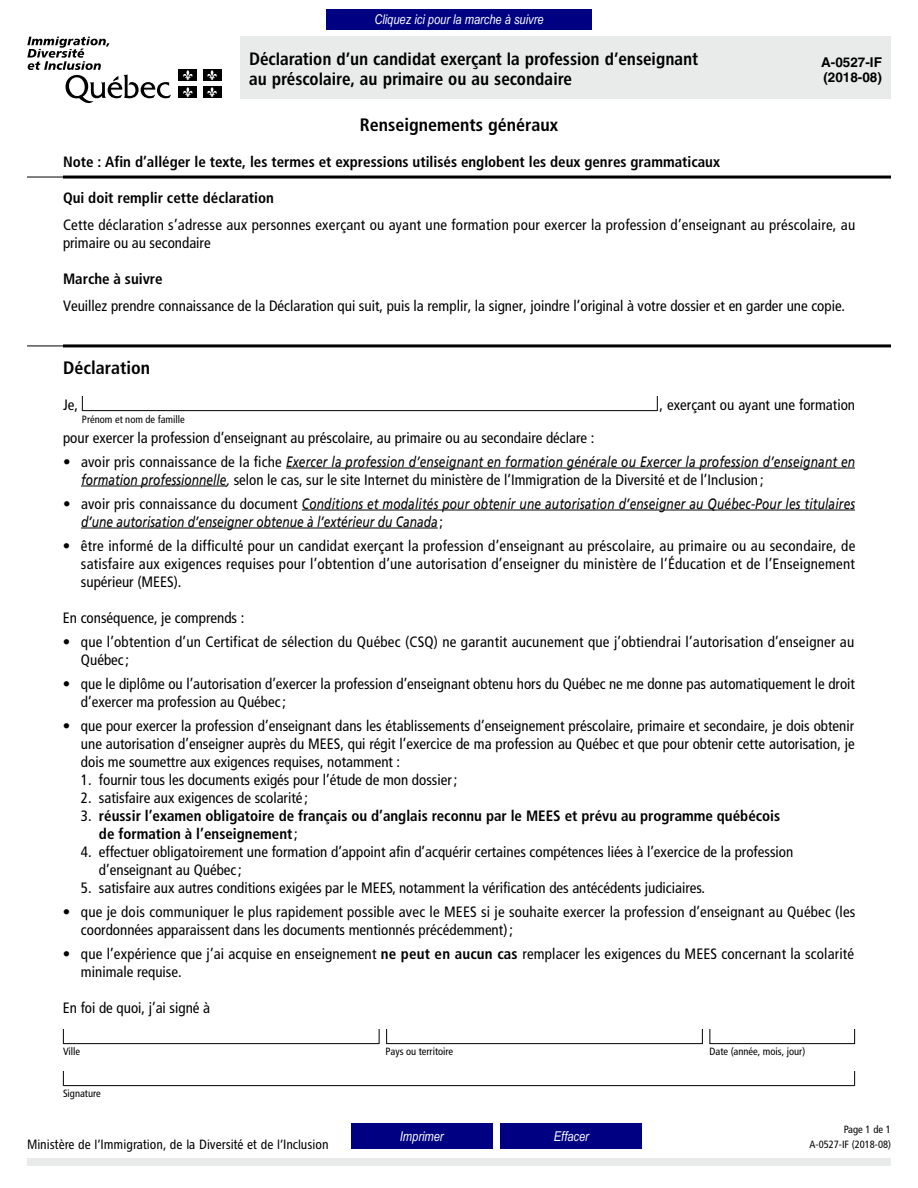
<style>
.page{position:relative;width:918px;height:1188px;background:#fff}
.page>*{position:absolute;margin:0;border:0;box-sizing:border-box;transform-origin:0 0}
.t1{font:18px/19.5px "Chaloult Cond Demi Gras";color:#000}
.t2{font:700 condensed 18px "Frutiger";color:#000}
.t3{font:condensed 15px/18px "Frutiger";color:#000}
.t4{font:700 condensed 15px/18px "Frutiger";color:#000}
.t5{font:italic 15px/18px "Frutiger";letter-spacing:.01em;color:#000;scale:.8 1}
.t6{font:13.5px "Chaloult Cond";color:#000}
.t7{font:italic 13.5px "Arial Narrow";color:#fff}
.t8{font:700 13.5px/15px "Helvetica";color:#000}
.t9{font:condensed 10.5px "Frutiger";color:#000}
.s1{font-style:italic;font-stretch:normal}
.s2{font-family:"Calibri";font-style:italic;font-stretch:normal}
.s3{font-style:normal;font-stretch:condensed}
.s4{font-weight:400}
.s5{font-weight:700}
</style>
<div class="page">
<div style="left:240px;top:36px;width:651px;height:63px;background:#e9eaea"></div>
<div style="left:27px;top:1158px;width:864px;height:8px;background:#e9eaea"></div>
<div style="left:326px;top:9px;width:266px;height:21px;background:#000083"></div>
<svg style="left:27px;top:37px;width:144px;height:66px"></svg>
<div style="left:178px;top:69px;width:19px;height:12px;background:#000"></div>
<svg style="left:183px;top:70px;width:10px;height:10px"></svg>
<div style="left:203px;top:69px;width:18px;height:12px;background:#000"></div>
<svg style="left:207px;top:70px;width:10px;height:10px"></svg>
<div style="left:178px;top:86px;width:19px;height:12px;background:#000"></div>
<svg style="left:183px;top:87px;width:10px;height:10px"></svg>
<div style="left:203px;top:86px;width:18px;height:12px;background:#000"></div>
<svg style="left:207px;top:87px;width:10px;height:10px"></svg>
<hr style="left:286px;top:468px;width:569px;height:1px;background:#000">
<hr style="left:81px;top:486px;width:145px;height:1px;background:#000">
<hr style="left:302px;top:510px;width:553px;height:1px;background:#000">
<hr style="left:81px;top:528px;width:357px;height:1px;background:#000">
<svg style="left:82px;top:396px;width:1px;height:15px"></svg>
<svg style="left:657px;top:396px;width:1px;height:15px"></svg>
<hr style="left:83px;top:410px;width:574px;height:1px;background:#000">
<svg style="left:63px;top:1029px;width:1px;height:14px"></svg>
<svg style="left:379px;top:1029px;width:1px;height:15px"></svg>
<hr style="left:63px;top:1043px;width:316px;height:1px;background:#000">
<svg style="left:386px;top:1029px;width:1px;height:15px"></svg>
<svg style="left:702px;top:1029px;width:1px;height:15px"></svg>
<hr style="left:387px;top:1043px;width:315px;height:1px;background:#000">
<svg style="left:710px;top:1029px;width:1px;height:14px"></svg>
<svg style="left:854px;top:1029px;width:1px;height:14px"></svg>
<hr style="left:710px;top:1043px;width:145px;height:1px;background:#000">
<svg style="left:63px;top:1071px;width:1px;height:15px"></svg>
<svg style="left:854px;top:1071px;width:1px;height:15px"></svg>
<hr style="left:64px;top:1085px;width:790px;height:1px;background:#000">
<hr style="left:27px;top:177px;width:864px;height:1px;background:#000">
<hr style="left:63px;top:176px;width:828px;height:3px;background:#000">
<hr style="left:27px;top:346px;width:864px;height:1px;background:#000">
<hr style="left:63px;top:344px;width:828px;height:3px;background:#000">
<div style="left:351px;top:1123px;width:141px;height:26px;background:#000083"></div>
<div style="left:501px;top:1123px;width:141px;height:26px;background:#000083"></div>
<p class="t7" style="left:374px;top:10px;width:171px">Cliquez ici pour la marche à suivre</p>
<p class="t1" style="left:249px;top:49px;width:451px">Déclaration d’un candidat exerçant la profession d’enseignant au préscolaire, au primaire ou au secondaire</p>
<p class="t8" style="left:821px;top:54px;width:62px">A-0527-IF (2018-08)</p>
<p class="t2" style="left:360px;top:114px;width:200px">Renseignements généraux</p>
<p class="t4" style="left:63px;top:152px;width:659px">Note : Afin d’alléger le texte, les termes et expressions utilisés englobent les deux genres grammaticaux</p>
<p class="t4" style="left:63px;top:188px;width:212px">Qui doit remplir cette déclaration</p>
<p class="t3" style="left:63px;top:215px;width:794px">Cette déclaration s’adresse aux personnes exerçant ou ayant une formation pour exercer la profession d’enseignant au préscolaire, au primaire ou au secondaire</p>
<p class="t4" style="left:63px;top:269px;width:101px">Marche à suivre</p>
<p class="t3" style="left:63px;top:296px;width:784px">Veuillez prendre connaissance de la Déclaration qui suit, puis la remplir, la signer, joindre l’original à votre dossier et en garder une copie.</p>
<p class="t2" style="left:63px;top:357px;width:89px">Déclaration</p>
<p class="t3" style="left:63px;top:395px;width:17px">Je,</p>
<p class="t3" style="left:660px;top:395px;width:197px">, exerçant ou ayant une formation</p>
<p class="t3" style="left:63px;top:428px;width:533px">pour exercer la profession d’enseignant au préscolaire, au primaire ou au secondaire déclare :</p>
<p class="t3" style="left:81px;top:452px;width:776px;text-indent:-18px">• avoir pris connaissance de la fiche <span class="s1">Exercer la profession d’enseignant en formation générale ou Exercer la profession d’enseignant en formation professionnelle</span><span class="s2">,</span> selon le cas, sur le site Internet du ministère de l’Immigration de la Diversité et de l’Inclusion ;</p>
<p class="t5" style="left:81px;top:494px;width:969px;text-indent:-18px"><span class="s3">• avoir pris connaissance du document</span> Conditions et modalités pour obtenir une autorisation d’enseigner au Québec-Pour les titulaires d’une autorisation d’enseigner obtenue à l’extérieur du Canada <span class="s3">;</span></p>
<p class="t3" style="left:81px;top:536px;width:776px;text-align:justify;text-indent:-18px">• être informé de la difficulté pour un candidat exerçant la profession d’enseignant au préscolaire, au primaire ou au secondaire, de satisfaire aux exigences requises pour l’obtention d’une autorisation d’enseigner du ministère de l’Éducation et de l’Enseignement supérieur (MEES).</p>
<p class="t3" style="left:63px;top:608px;width:183px">En conséquence, je comprends :</p>
<p class="t3" style="left:81px;top:632px;width:775px;text-indent:-18px">• que l’obtention d’un Certificat de sélection du Québec (CSQ) ne garantit aucunement que j’obtiendrai l’autorisation d’enseigner au<br>Québec;</p>
<p class="t3" style="left:81px;top:674px;width:776px;text-indent:-18px">• que le diplôme ou l’autorisation d’exercer la profession d’enseignant obtenu hors du Québec ne me donne pas automatiquement le droit d’exercer ma profession au Québec;</p>
<p class="t3" style="left:81px;top:716px;width:775px;text-align:justify;text-indent:-18px">• que pour exercer la profession d’enseignant dans les établissements d’enseignement préscolaire, primaire et secondaire, je dois obtenir une autorisation d’enseigner auprès du MEES, qui régit l’exercice de ma profession au Québec et que pour obtenir cette autorisation, je dois me soumettre aux exigences requises, notamment :</p>
<p class="t3" style="left:81px;top:770px;width:378px">1. fournir tous les documents exigés pour l’étude de mon dossier;</p>
<p class="t3" style="left:81px;top:788px;width:228px">2. satisfaire aux exigences de scolarité ;</p>
<p class="t4" style="left:99px;top:806px;width:683px;text-indent:-18px"><span class="s4">3.</span> réussir l’examen obligatoire de français ou d’anglais reconnu par le MEES et prévu au programme québécois de formation à l’enseignement<span class="s4">;</span></p>
<p class="t3" style="left:99px;top:842px;width:696px;text-indent:-18px">4. effectuer obligatoirement une formation d’appoint afin d’acquérir certaines compétences liées à l’exercice de la profession d’enseignant au Québec;</p>
<p class="t3" style="left:81px;top:878px;width:626px">5. satisfaire aux autres conditions exigées par le MEES, notamment la vérification des antécédents judiciaires.</p>
<p class="t3" style="left:81px;top:902px;width:776px;text-indent:-18px">• que je dois communiquer le plus rapidement possible avec le MEES si je souhaite exercer la profession d’enseignant au Québec (les coordonnées apparaissent dans les documents mentionnés précédemment);</p>
<p class="t3" style="left:81px;top:944px;width:775px;text-indent:-18px">• que l’expérience que j’ai acquise en enseignement <span class="s5">ne peut en aucun cas</span> remplacer les exigences du MEES concernant la scolarité minimale requise.</p>
<p class="t3" style="left:63px;top:998px;width:149px">En foi de quoi, j’ai signé à</p>
<p class="t9" style="left:63px;top:1045px;width:19px">Ville</p>
<p class="t9" style="left:385px;top:1045px;width:69px">Pays ou territoire</p>
<p class="t9" style="left:709px;top:1045px;width:97px">Date (année, mois, jour)</p>
<p class="t9" style="left:63px;top:1087px;width:39px">Signature</p>
<p class="t9" style="left:82px;top:413px;width:104px">Prénom et nom de famille</p>
<p class="t6" style="left:27px;top:1136px;width:303px">Ministère de l’Immigration, de la Diversité et de l’Inclusion</p>
<p class="t7" style="left:400px;top:1127px;width:45px">Imprimer</p>
<p class="t7" style="left:554px;top:1127px;width:37px">Effacer</p>
<p class="t9" style="left:844px;top:1123px;width:49px">Page 1 de 1</p>
<p class="t9" style="left:810px;top:1138px;width:83px">A-0527-IF (2018-08)</p>
</div>
